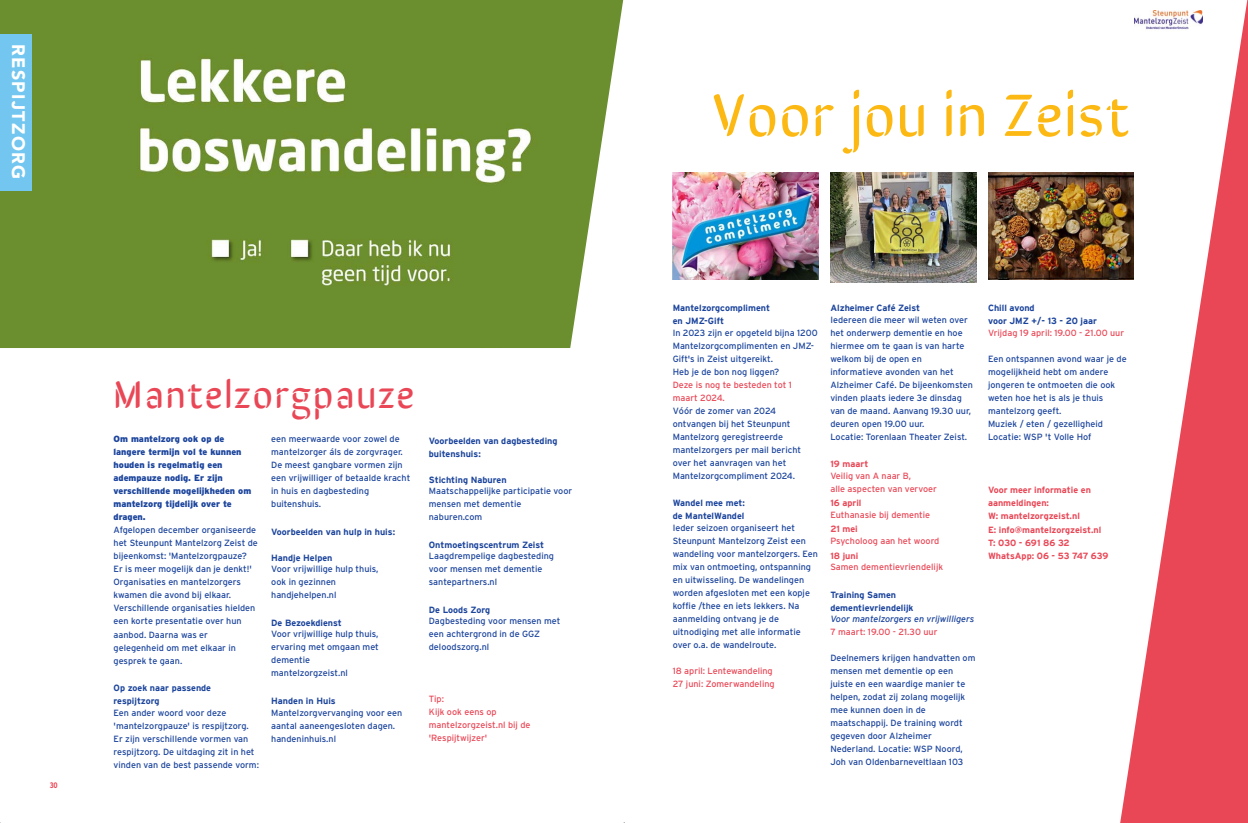
<style>
.page{position:relative;width:1248px;height:823px;background:#fff}
.page>*{position:absolute;margin:0;border:0;box-sizing:border-box;transform-origin:0 0}
.t1{font:60px "Sirin Stencil";letter-spacing:.025em;color:#fdb913}
.t2{font:39px "Sirin Stencil";letter-spacing:.05em;color:#e94756}
.t3{font:900 18px "Avenir";color:#fff}
.t4{font:9px/13px "Interstate";color:#1b449c}
.t5{font:700 9px/13px "Interstate";color:#1b449c}
.t6{font:9px/13px "Interstate";color:#e94756}
.t7{font:900 9px/13px "Interstate";color:#1b449c}
.t8{font:700 9px/13px "Interstate";color:#e94756}
.t9{font:italic 9px "Interstate";color:#1b449c}
.t10{font:700 condensed 8px "Interstate";color:#e94756}
</style>
<div class="page">
<img style="left:672px;top:173px;width:146px;height:106px">
<img style="left:830px;top:173px;width:145px;height:109px">
<img style="left:988px;top:173px;width:131px;height:107px">
<svg style="left:1119px;top:2px;width:128px;height:820px"></svg>
<img style="left:0;top:0;width:624px;height:348px">
<div style="left:0;top:34px;width:32px;height:156px;background:#72c6ef"></div>
<h3 class="t3" style="left:29px;top:44px;width:136px;rotate:90deg">RESPIJTZORG</h3>
<p class="t10" style="left:50px;top:780px;width:10px">30</p>
<h2 class="t2" style="left:114px;top:362px;width:302px">Mantelzorgpauze</h2>
<p class="t7" style="left:114px;top:433px;width:139px">Om mantelzorg ook op de langere termijn vol te kunnen houden is regelmatig een adempauze nodig. Er zijn verschillende mogelijkheden om mantelzorg tijdelijk over te dragen.</p>
<p class="t4" style="left:114px;top:524px;width:146px">Afgelopen december organiseerde het Steunpunt Mantelzorg Zeist de bijeenkomst: 'Mantelzorgpauze?<br>Er is meer mogelijk dan je denkt!'<br>Organisaties en mantelzorgers kwamen die avond bij elkaar.<br>Verschillende organisaties hielden een korte presentatie over hun aanbod. Daarna was er gelegenheid om met elkaar in gesprek te gaan.</p>
<p class="t5" style="left:114px;top:681px;width:99px">Op zoek naar passende respijtzorg</p>
<p class="t4" style="left:114px;top:706px;width:147px">Een ander woord voor deze 'mantelzorgpauze' is respijtzorg.<br>Er zijn verschillende vormen van respijtzorg. De uitdaging zit in het vinden van de best passende vorm:</p>
<p class="t4" style="left:271px;top:433px;width:141px">een meerwaarde voor zowel de mantelzorger áls de zorgvrager.<br>De meest gangbare vormen zijn een vrijwilliger of betaalde kracht in huis en dagbesteding buitenshuis.</p>
<p class="t5" style="left:271px;top:525px;width:125px">Voorbeelden van hulp in huis:</p>
<p class="t5" style="left:271px;top:551px;width:63px">Handje Helpen</p>
<p class="t4" style="left:271px;top:563px;width:109px">Voor vrijwillige hulp thuis, ook in gezinnen handjehelpen.nl</p>
<p class="t5" style="left:271px;top:616px;width:72px">De Bezoekdienst</p>
<p class="t4" style="left:271px;top:628px;width:109px">Voor vrijwillige hulp thuis, ervaring met omgaan met dementie mantelzorgzeist.nl</p>
<p class="t5" style="left:271px;top:694px;width:66px">Handen in Huis</p>
<p class="t4" style="left:271px;top:706px;width:133px">Mantelzorgvervanging voor een aantal aaneengesloten dagen. handeninhuis.nl</p>
<p class="t5" style="left:429px;top:434px;width:130px">Voorbeelden van dagbesteding buitenshuis:</p>
<p class="t5" style="left:429px;top:473px;width:79px">Stichting Naburen</p>
<p class="t4" style="left:429px;top:485px;width:145px">Maatschappelijke participatie voor mensen met dementie naburen.com</p>
<p class="t5" style="left:429px;top:538px;width:117px">Ontmoetingscentrum Zeist</p>
<p class="t4" style="left:429px;top:550px;width:127px">Laagdrempelige dagbesteding voor mensen met dementie santepartners.nl</p>
<p class="t5" style="left:429px;top:603px;width:63px">De Loods Zorg</p>
<p class="t4" style="left:429px;top:615px;width:133px">Dagbesteding voor mensen met een achtergrond in de GGZ deloodszorg.nl</p>
<p class="t6" style="left:429px;top:693px;width:103px">Tip:<br>Kijk ook eens op mantelzorgzeist.nl bij de 'Respijtwijzer'</p>
<h1 class="t1" style="left:712px;top:66px;width:418px">Voor jou in Zeist</h1>
<p class="t5" style="left:672px;top:301px;width:99px">Mantelzorgcompliment en JMZ-Gift</p>
<p class="t4" style="left:672px;top:326px;width:146px">In 2023 zijn er opgeteld bijna 1200<br>Mantelzorgcomplimenten en JMZ-<br>Gift's in Zeist uitgereikt.<br>Heb je de bon nog liggen?</p>
<p class="t6" style="left:672px;top:378px;width:121px">Deze is nog te besteden tot 1 maart 2024.</p>
<p class="t4" style="left:672px;top:404px;width:130px">Vóór de zomer van 2024 ontvangen bij het Steunpunt<br>Mantelzorg geregistreerde mantelzorgers per mail bericht over het aanvragen van het<br>Mantelzorgcompliment 2024.</p>
<p class="t5" style="left:672px;top:496px;width:74px">Wandel mee met: de MantelWandel</p>
<p class="t4" style="left:672px;top:521px;width:147px">Ieder seizoen organiseert het<br>Steunpunt Mantelzorg Zeist een wandeling voor mantelzorgers. Een mix van ontmoeting, ontspanning en uitwisseling. De wandelingen worden afgesloten met een kopje koffie /thee en iets lekkers. Na aanmelding ontvang je de uitnodiging met alle informatie over o.a. de wandelroute.</p>
<p class="t6" style="left:672px;top:664px;width:103px">18 april: Lentewandeling<br>27 juni: Zomerwandeling</p>
<p class="t5" style="left:830px;top:301px;width:91px">Alzheimer Café Zeist</p>
<p class="t4" style="left:830px;top:313px;width:144px">Iedereen die meer wil weten over het onderwerp dementie en hoe hiermee om te gaan is van harte welkom bij de open en informatieve avonden van het<br>Alzheimer Café. De bijeenkomsten vinden plaats iedere 3e dinsdag van de maand. Aanvang 19.30 uur, deuren open 19.00 uur.<br>Locatie: Torenlaan Theater Zeist.</p>
<p class="t8" style="left:830px;top:457px;width:39px">19 maart</p>
<p class="t6" style="left:830px;top:469px;width:108px">Veilig van A naar B,<br>alle aspecten van vervoer</p>
<p class="t8" style="left:830px;top:496px;width:33px">16 april</p>
<p class="t6" style="left:830px;top:508px;width:101px">Euthanasie bij dementie</p>
<p class="t8" style="left:830px;top:522px;width:29px">21 mei</p>
<p class="t6" style="left:830px;top:534px;width:110px">Psycholoog aan het woord</p>
<p class="t8" style="left:830px;top:548px;width:29px">18 juni</p>
<p class="t6" style="left:830px;top:560px;width:114px">Samen dementievriendelijk</p>
<p class="t5" style="left:830px;top:587px;width:85px">Training Samen dementievriendelijk</p>
<p class="t9" style="left:830px;top:613px;width:145px">Voor mantelzorgers en vrijwilligers</p>
<p class="t6" style="left:830px;top:625px;width:109px">7 maart: 19.00 - 21.30 uur</p>
<p class="t4" style="left:830px;top:651px;width:147px">Deelnemers krijgen handvatten om mensen met dementie op een juiste en een waardige manier te helpen, zodat zij zolang mogelijk mee kunnen doen in de maatschappij. De training wordt gegeven door Alzheimer<br>Nederland. Locatie: WSP Noord,<br>Joh van Oldenbarneveltlaan 103</p>
<p class="t5" style="left:987px;top:301px;width:110px">Chill avond<br>voor JMZ +/- 13 - 20 jaar</p>
<p class="t6" style="left:987px;top:326px;width:138px">Vrijdag 19 april: 19.00 - 21.00 uur</p>
<p class="t4" style="left:987px;top:352px;width:140px">Een ontspannen avond waar je de mogelijkheid hebt om andere jongeren te ontmoeten die ook weten hoe het is als je thuis mantelzorg geeft.<br>Muziek / eten / gezelligheid<br>Locatie: WSP 't Volle Hof</p>
<p class="t8" style="left:987px;top:483px;width:122px">Voor meer informatie en aanmeldingen:<br>W: mantelzorgzeist.nl<br>E: info@mantelzorgzeist.nl<br>T: 030 - 691 86 32<br>WhatsApp: 06 - 53 747 639</p>
</div>
